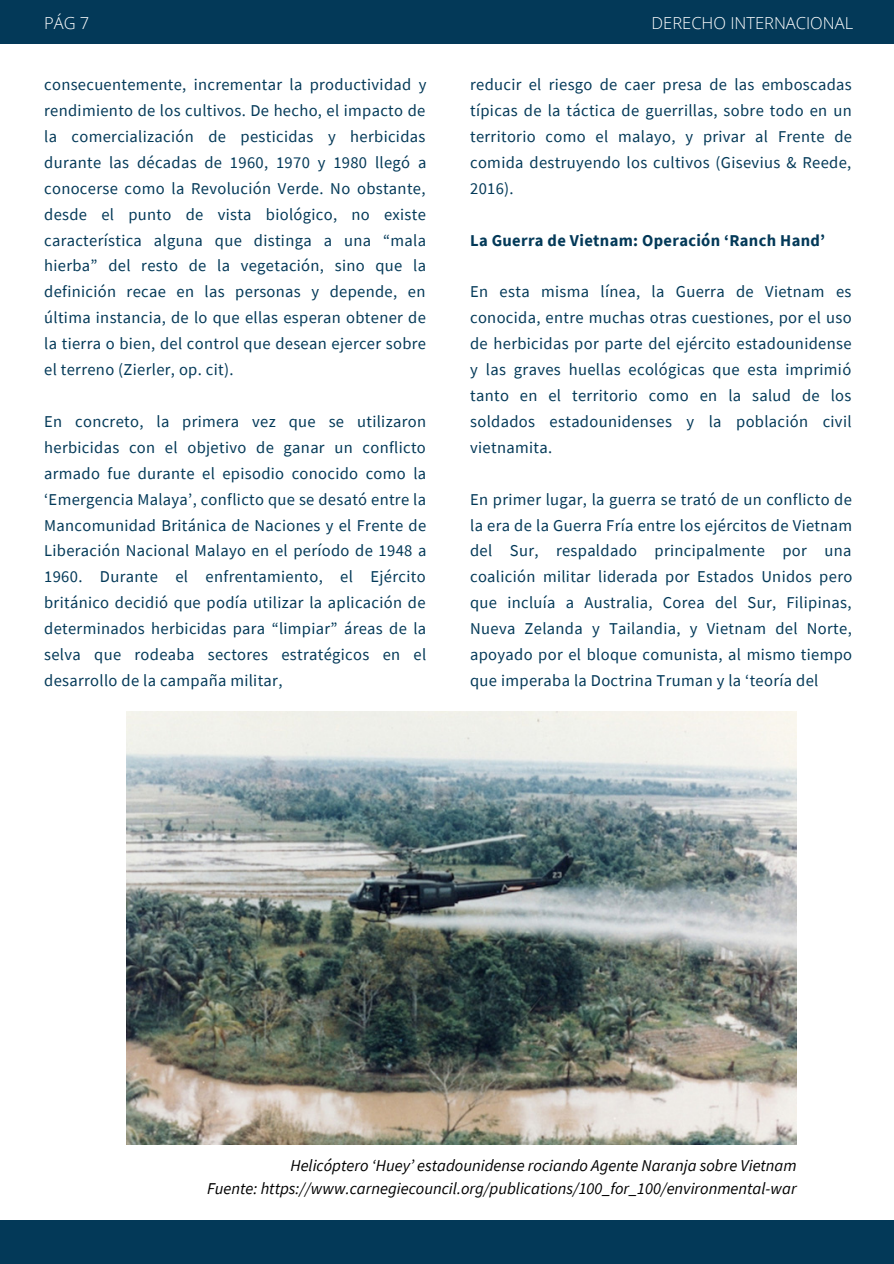
<style>
.page{position:relative;width:894px;height:1264px;background:#fff}
.page>*{position:absolute;margin:0;border:0;box-sizing:border-box;transform-origin:0 0}
.t1{font:16.5px/26px "Source Sans Pro";letter-spacing:.02em;color:#033958;text-align:justify}
.t2{font:italic 16.5px "Source Sans Pro";color:#000}
.t3{font:700 16.5px "Source Sans Pro";letter-spacing:.02em;color:#033958}
.t4{font:300 16.5px "Open Sans";color:#fff}
</style>
<div class="page">
<div style="left:0;top:0;width:893px;height:44px;background:#033958"></div>
<div style="left:0;top:1220px;width:893px;height:43px;background:#033958"></div>
<img style="left:127px;top:711px;width:669px;height:433px">
<p class="t4" style="left:44px;top:11px;width:47px">PÁG 7</p>
<p class="t4" style="left:651px;top:11px;width:203px">DERECHO INTERNACIONAL</p>
<p class="t1" style="left:44px;top:71px;width:383px">consecuentemente, incrementar la productividad y rendimiento de los cultivos. De hecho, el impacto de la comercialización de pesticidas y herbicidas durante las décadas de 1960, 1970 y 1980 llegó a conocerse como la Revolución Verde. No obstante, desde el punto de vista biológico, no existe característica alguna que distinga a una “mala hierba” del resto de la vegetación, sino que la definición recae en las personas y depende, en última instancia, de lo que ellas esperan obtener de la tierra o bien, del control que desean ejercer sobre el terreno (Zierler, op. cit).</p>
<p class="t1" style="left:44px;top:408px;width:383px">En concreto, la primera vez que se utilizaron herbicidas con el objetivo de ganar un conflicto armado fue durante el episodio conocido como la ‘Emergencia Malaya’, conflicto que se desató entre la Mancomunidad Británica de Naciones y el Frente de Liberación Nacional Malayo en el período de 1948 a 1960. Durante el enfrentamiento, el Ejército británico decidió que podía utilizar la aplicación de determinados herbicidas para “limpiar” áreas de la selva que rodeaba sectores estratégicos en el desarrollo de la campaña militar,</p>
<p class="t1" style="left:470px;top:71px;width:383px">reducir el riesgo de caer presa de las emboscadas típicas de la táctica de guerrillas, sobre todo en un territorio como el malayo, y privar al Frente de comida destruyendo los cultivos (Gisevius &amp; Reede, 2016).</p>
<p class="t3" style="left:470px;top:229px;width:356px">La Guerra de Vietnam: Operación ‘Ranch Hand’</p>
<p class="t1" style="left:470px;top:278px;width:383px">En esta misma línea, la Guerra de Vietnam es conocida, entre muchas otras cuestiones, por el uso de herbicidas por parte del ejército estadounidense y las graves huellas ecológicas que esta imprimió tanto en el territorio como en la salud de los soldados estadounidenses y la población civil vietnamita.</p>
<p class="t1" style="left:470px;top:486px;width:383px">En primer lugar, la guerra se trató de un conflicto de la era de la Guerra Fría entre los ejércitos de Vietnam del Sur, respaldado principalmente por una coalición militar liderada por Estados Unidos pero que incluía a Australia, Corea del Sur, Filipinas, Nueva Zelanda y Tailandia, y Vietnam del Norte, apoyado por el bloque comunista, al mismo tiempo que imperaba la Doctrina Truman y la ‘teoría del</p>
<p class="t2" style="left:290px;top:1155px;width:507px">Helicóptero ‘Huey’ estadounidense rociando Agente Naranja sobre Vietnam</p>
<p class="t2" style="left:207px;top:1177px;width:591px">Fuente: https://www.carnegiecouncil.org/publications/100_for_100/environmental-war</p>
</div>
